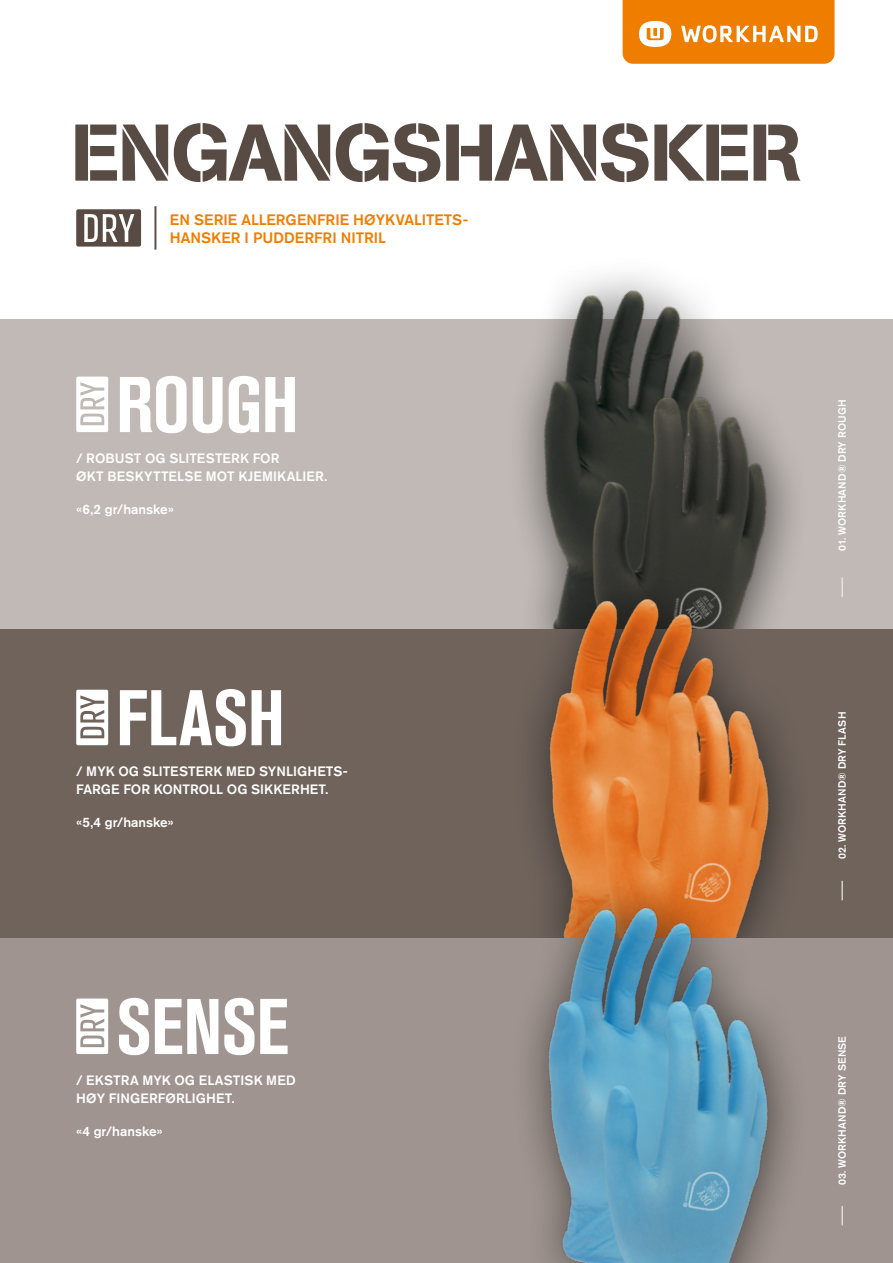
<style>
.page{position:relative;width:893px;height:1263px;background:#fff}
.page>*{position:absolute;margin:0;border:0;box-sizing:border-box;transform-origin:0 0}
.t1{font:79.5px "AG Book Stencil";letter-spacing:-.025em;color:#584b44}
.t2{font:700 condensed 78px "Akzidenz Grotesk BE";letter-spacing:-.01em;color:#fff}
.t3{font:500 15px/18px "Akzidenz Grotesk BQ";letter-spacing:.005em;color:#ef7d00}
.t4{font:500 13.5px/18px "Akzidenz Grotesk BQ";letter-spacing:.005em;color:#fff}
.t5{font:500 10.5px "Akzidenz Grotesk BQ";letter-spacing:.015em;color:#fff}
</style>
<div class="page">
<div style="left:0;top:319px;width:893px;height:310px;background:#c0b9b5"></div>
<div style="left:506px;top:253px;width:304px;height:530px;background:#000;opacity:.6"></div>
<img style="left:506px;top:257px;width:288px;height:372px">
<div style="left:76px;top:377px;width:32px;height:55px;background:#fff;border-radius:2px"></div>
<svg style="left:80px;top:382px;width:24px;height:43px"></svg>
<div style="left:76px;top:209px;width:65px;height:38px;background:#584b44;border-radius:2px"></div>
<svg style="left:84px;top:214px;width:50px;height:28px"></svg>
<hr style="left:154px;top:206px;width:2px;height:44px;background:#584b44">
<svg style="left:842px;top:577px;width:1px;height:20px"></svg>
<div style="left:0;top:629px;width:893px;height:311px;background:#6f635c"></div>
<div style="left:76px;top:690px;width:32px;height:55px;background:#fff;border-radius:2px"></div>
<svg style="left:80px;top:695px;width:24px;height:43px"></svg>
<svg style="left:842px;top:881px;width:1px;height:19px"></svg>
<div style="left:511px;top:562px;width:301px;height:422px;background:#000;opacity:.55"></div>
<img style="left:520px;top:596px;width:284px;height:274px">
<div style="left:0;top:938px;width:893px;height:325px;background:#9f948f"></div>
<div style="left:76px;top:998px;width:32px;height:56px;background:#fff;border-radius:2px"></div>
<svg style="left:80px;top:1004px;width:24px;height:43px"></svg>
<div style="left:510px;top:870px;width:300px;height:393px;background:#000;opacity:.55"></div>
<img style="left:519px;top:882px;width:284px;height:381px">
<svg style="left:842px;top:1206px;width:1px;height:19px"></svg>
<svg style="left:623px;top:0;width:212px;height:64px;background:#f08d20"></svg>
<h1 class="t1" style="left:71px;top:105px;width:733px">ENGANGSHANSKER</h1>
<p class="t3" style="left:170px;top:210px;width:300px">EN SERIE ALLERGENFRIE HØYKVALITETS-<br>HANSKER I PUDDERFRI NITRIL</p>
<h2 class="t2" style="left:116px;top:360px;width:184px">ROUGH</h2>
<p class="t4" style="left:76px;top:449px;width:252px">/ ROBUST OG SLITESTERK FOR<br>ØKT BESKYTTELSE MOT KJEMIKALIER.</p>
<p class="t4" style="left:76px;top:500px;width:99px">«6,2 gr/hanske»</p>
<p class="t5" style="left:836px;top:551px;width:153px;rotate:-90deg">01. WORKHAND® DRY ROUGH</p>
<h2 class="t2" style="left:116px;top:673px;width:170px">FLASH</h2>
<p class="t4" style="left:76px;top:762px;width:273px">/ MYK OG SLITESTERK MED SYNLIGHETS-<br>FARGE FOR KONTROLL OG SIKKERHET.</p>
<p class="t4" style="left:76px;top:813px;width:99px">«5,4 gr/hanske»</p>
<p class="t5" style="left:836px;top:859px;width:149px;rotate:-90deg">02. WORKHAND® DRY FLASH</p>
<h2 class="t2" style="left:116px;top:982px;width:174px">SENSE</h2>
<p class="t4" style="left:76px;top:1070px;width:221px">/ EKSTRA MYK OG ELASTISK MED<br>HØY FINGERFØRLIGHET.</p>
<p class="t4" style="left:76px;top:1121px;width:88px">«4 gr/hanske»</p>
<p class="t5" style="left:836px;top:1185px;width:151px;rotate:-90deg">03. WORKHAND® DRY SENSE</p>
</div>
